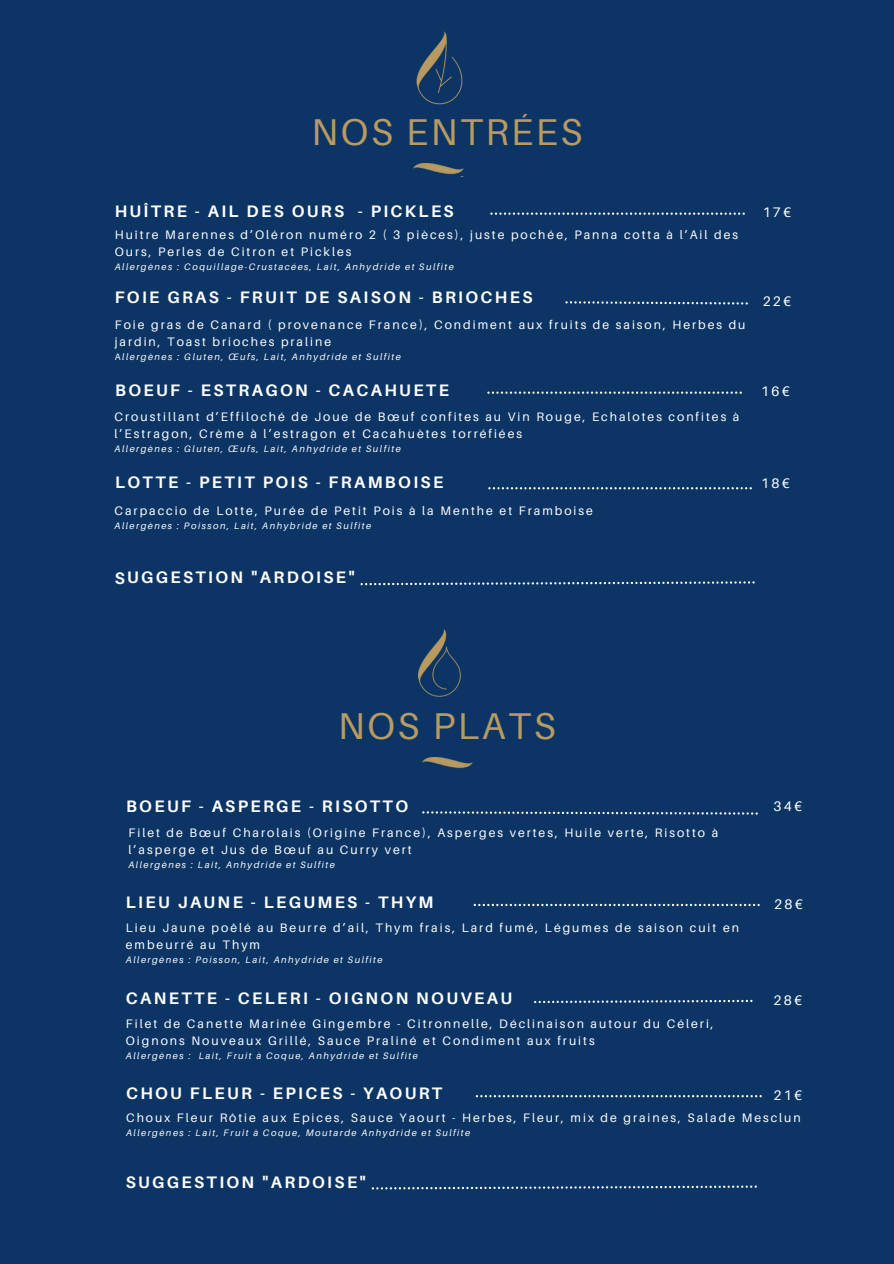
<style>
.page{position:relative;width:894px;height:1264px;background:#fff}
.page>*{position:absolute;margin:0;border:0;box-sizing:border-box;transform-origin:0 0}
.t1{font:37.35px "Aileron";letter-spacing:.07em;color:#b99b61}
.t2{font:700 16.65px "Aileron";letter-spacing:.14em;color:#fff}
.t3{font:13.8px "Aileron";letter-spacing:.16em;color:#fff}
.t4{font:12.3px/17.1px "Aileron";letter-spacing:.16em;color:#fff}
.t5{font:italic 9.3px "Aileron";letter-spacing:.16em;color:#fff}
.s1{font-style:normal}
</style>
<div class="page">
<div style="left:0;top:0;width:893px;height:1263px;background:#0c3565"></div>
<img style="left:416px;top:31px;width:47px;height:74px">
<img style="left:413px;top:164px;width:51px;height:11px">
<svg style="left:360px;top:581px;width:394px;height:4px"></svg>
<svg style="left:488px;top:487px;width:263px;height:2px"></svg>
<img style="left:418px;top:629px;width:43px;height:68px">
<img style="left:422px;top:757px;width:51px;height:12px">
<svg style="left:371px;top:1185px;width:385px;height:4px"></svg>
<svg style="left:490px;top:212px;width:254px;height:3px"></svg>
<svg style="left:565px;top:301px;width:182px;height:3px"></svg>
<svg style="left:487px;top:391px;width:254px;height:3px"></svg>
<svg style="left:422px;top:811px;width:335px;height:3px"></svg>
<svg style="left:473px;top:903px;width:286px;height:3px"></svg>
<svg style="left:475px;top:1095px;width:286px;height:2px"></svg>
<svg style="left:534px;top:999px;width:218px;height:4px"></svg>
<p class="t1" style="left:311px;top:109px;width:272px">NOS ENTRÉES</p>
<h3 class="t2" style="left:115px;top:200px;width:340px">HUÎTRE - AIL DES OURS - PICKLES</h3>
<h2 class="t3" style="left:762px;top:204px;width:30px">17€</h2>
<p class="t4" style="left:115px;top:226px;width:624px">Huître Marennes d’Oléron numéro 2 ( 3 pièces), juste pochée, Panna cotta à l’Ail des<br>Ours, Perles de Citron et Pickles</p>
<p class="t5" style="left:115px;top:261px;width:340px">Allergènes : Coquillage-Crustacées, Lait, Anhydride et Sulfite</p>
<h3 class="t2" style="left:115px;top:286px;width:419px">FOIE GRAS - FRUIT DE SAISON - BRIOCHES</h3>
<h2 class="t3" style="left:762px;top:292px;width:30px">22€</h2>
<p class="t4" style="left:115px;top:316px;width:632px">Foie gras de Canard ( provenance France), Condiment aux fruits de saison, Herbes du jardin, Toast brioches praline</p>
<p class="t5" style="left:115px;top:351px;width:287px"><span class="s1">A</span>llergènes : Gluten, Œufs, Lait, Anhydride et Sulfite</p>
<h3 class="t2" style="left:115px;top:379px;width:335px">BOEUF - ESTRAGON - CACAHUETE</h3>
<h2 class="t3" style="left:761px;top:383px;width:30px">16€</h2>
<p class="t4" style="left:114px;top:408px;width:626px">Croustillant d’Effiloché de Joue de Bœuf confites au Vin Rouge, Echalotes confites à l’Estragon, Crème à l’estragon et Cacahuètes torréfiées</p>
<p class="t5" style="left:114px;top:443px;width:287px">Allergènes : Gluten, Œufs, Lait, Anhydride et Sulfite</p>
<h2 class="t2" style="left:115px;top:471px;width:329px">LOTTE - PETIT POIS - FRAMBOISE</h2>
<h3 class="t4" style="left:114px;top:502px;width:479px">Carpaccio de Lotte, Purée de Petit Pois à la Menthe et Framboise</h3>
<p class="t5" style="left:114px;top:520px;width:258px">Allergènes : Poisson, Lait, Anhybride et Sulfite</p>
<p class="t3" style="left:761px;top:475px;width:30px">18€</p>
<h2 class="t2" style="left:115px;top:567px;width:241px">SUGGESTION "ARDOISE"</h2>
<h1 class="t1" style="left:338px;top:703px;width:219px">NOS PLATS</h1>
<p class="t2" style="left:126px;top:796px;width:283px">BOEUF - ASPERGE - RISOTTO</p>
<p class="t3" style="left:773px;top:797px;width:30px">34€</p>
<h2 class="t4" style="left:128px;top:823px;width:591px">Filet de Bœuf Charolais (Origine France), Asperges vertes, Huile verte, Risotto à l’asperge et Jus de Bœuf au Curry vert</h2>
<h3 class="t5" style="left:128px;top:859px;width:208px">Allergènes : Lait, Anhydride et Sulfite</h3>
<p class="t2" style="left:126px;top:891px;width:309px">LIEU JAUNE - LEGUMES - THYM</p>
<p class="t3" style="left:774px;top:895px;width:30px">28€</p>
<h2 class="t4" style="left:126px;top:919px;width:614px">Lieu Jaune poêlé au Beurre d’ail, Thym frais, Lard fumé, Légumes de saison cuit en embeurré au Thym</h2>
<p class="t5" style="left:126px;top:954px;width:258px">Allergènes : Poisson, Lait, Anhydride et Sulfite</p>
<p class="t3" style="left:773px;top:991px;width:30px">28€</p>
<h3 class="t4" style="left:126px;top:1015px;width:589px">Filet de Canette Marinée Gingembre - Citronnelle, Déclinaison autour du Céleri,<br>Oignons Nouveaux Grillé, Sauce Praliné et Condiment aux fruits</h3>
<h2 class="t5" style="left:126px;top:1050px;width:293px">Allergènes : Lait, Fruit à Coque, Anhydride et Sulfite</h2>
<h2 class="t2" style="left:126px;top:987px;width:387px">CANETTE - CELERI - OIGNON NOUVEAU</h2>
<h3 class="t2" style="left:126px;top:1082px;width:318px">CHOU FLEUR - EPICES - YAOURT</h3>
<h2 class="t3" style="left:773px;top:1086px;width:30px">21€</h2>
<p class="t4" style="left:126px;top:1109px;width:676px">Choux Fleur Rôtie aux Epices, Sauce Yaourt - Herbes, Fleur, mix de graines, Salade Mesclun</p>
<p class="t5" style="left:126px;top:1127px;width:345px">Allergènes : Lait, Fruit à Coque, Moutarde Anhydride et Sulfite</p>
<h3 class="t2" style="left:126px;top:1171px;width:241px">SUGGESTION "ARDOISE"</h3>
</div>
